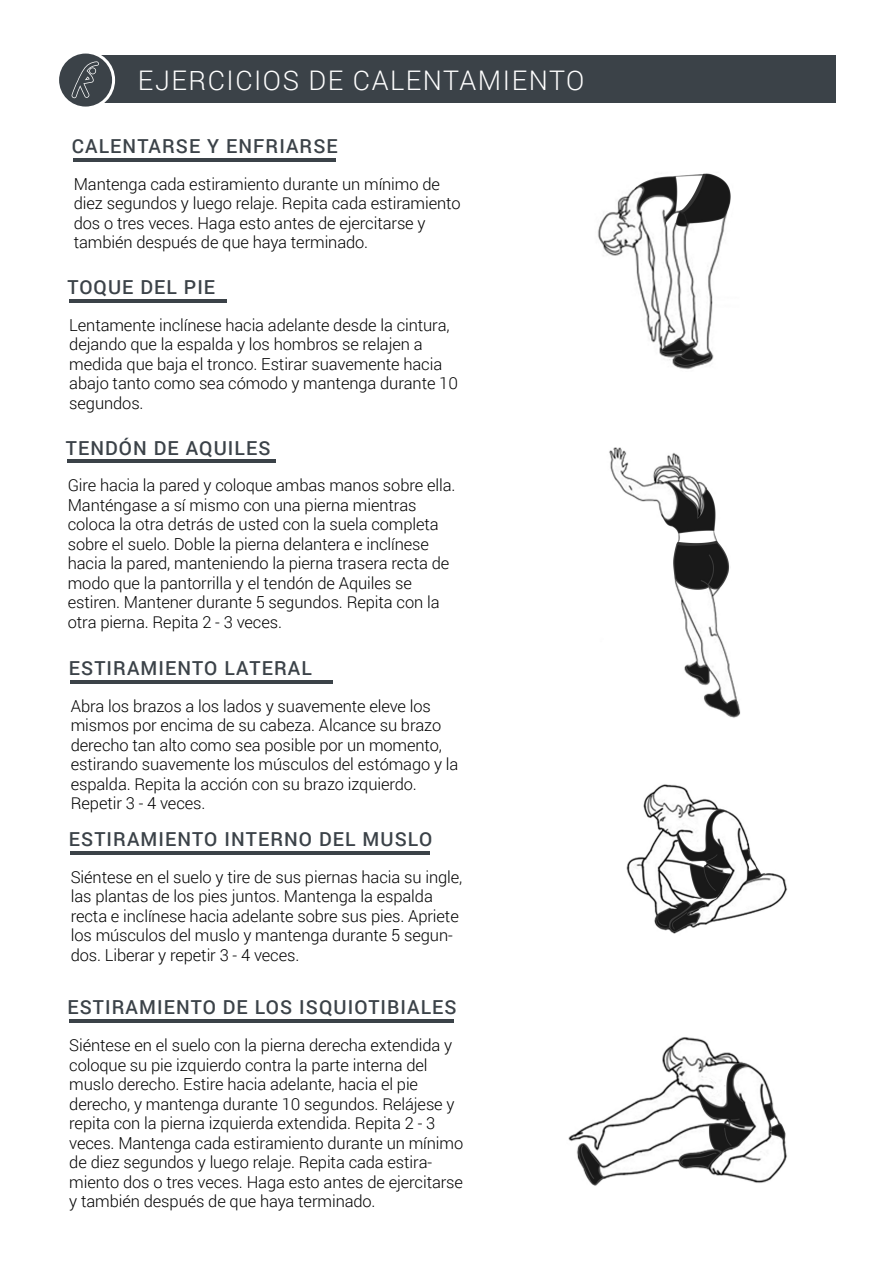
<style>
.page{position:relative;width:893px;height:1263px;background:#fff}
.page>*{position:absolute;margin:0;border:0;box-sizing:border-box;transform-origin:0 0}
.t1{font:300 27px "Roboto";letter-spacing:.055em;color:#fff}
.t2{font:500 19.35px "Roboto";letter-spacing:.055em;color:#3b4248}
.t3{font:300 16.5px/19.5px "Roboto";letter-spacing:-.005em;color:#000}
</style>
<div class="page">
<hr style="left:73px;top:158px;width:262px;height:3px;background:#3b4248">
<hr style="left:69px;top:299px;width:158px;height:3px;background:#3b4248">
<hr style="left:67px;top:460px;width:209px;height:3px;background:#3b4248">
<hr style="left:70px;top:680px;width:263px;height:3px;background:#3b4248">
<hr style="left:70px;top:851px;width:360px;height:3px;background:#3b4248">
<hr style="left:69px;top:1019px;width:384px;height:3px;background:#3b4248">
<div style="left:83px;top:56px;width:752px;height:47px;background:#3b4248"></div>
<svg style="left:58px;top:52px;width:56px;height:56px"></svg>
<div style="left:56px;top:51px;width:59px;height:59px;border:3px solid #fff;border-radius:50%"></div>
<svg style="left:72px;top:62px;width:27px;height:36px"></svg>
<img style="left:568px;top:1037px;width:219px;height:149px">
<img style="left:597px;top:173px;width:134px;height:196px">
<img style="left:609px;top:447px;width:132px;height:271px">
<img style="left:626px;top:784px;width:162px;height:150px">
<h1 class="t1" style="left:138px;top:61px;width:448px">EJERCICIOS DE CALENTAMIENTO</h1>
<p class="t2" style="left:72px;top:132px;width:267px">CALENTARSE Y ENFRIARSE</p>
<p class="t3" style="left:74px;top:174px;width:388px">Mantenga cada estiramiento durante un mínimo de diez segundos y luego relaje. Repita cada estiramiento dos o tres veces. Haga esto antes de ejercitarse y también después de que haya terminado.</p>
<p class="t2" style="left:67px;top:273px;width:149px">TOQUE DEL PIE</p>
<p class="t3" style="left:69px;top:315px;width:390px">Lentamente inclínese hacia adelante desde la cintura, dejando que la espalda y los hombros se relajen a medida que baja el tronco. Estirar suavemente hacia abajo tanto como sea cómodo y mantenga durante 10 segundos.</p>
<p class="t2" style="left:66px;top:434px;width:206px">TENDÓN DE AQUILES</p>
<p class="t3" style="left:68px;top:475px;width:389px">Gire hacia la pared y coloque ambas manos sobre ella.<br>Manténgase a sí mismo con una pierna mientras coloca la otra detrás de usted con la suela completa sobre el suelo. Doble la pierna delantera e inclínese hacia la pared, manteniendo la pierna trasera recta de modo que la pantorrilla y el tendón de Aquiles se estiren. Mantener durante 5 segundos. Repita con la otra pierna. Repita 2 - 3 veces.</p>
<p class="t2" style="left:69px;top:654px;width:244px">ESTIRAMIENTO LATERAL</p>
<p class="t3" style="left:71px;top:696px;width:389px">Abra los brazos a los lados y suavemente eleve los mismos por encima de su cabeza. Alcance su brazo derecho tan alto como sea posible por un momento, estirando suavemente los músculos del estómago y la espalda. Repita la acción con su brazo izquierdo.<br>Repetir 3 - 4 veces.</p>
<p class="t2" style="left:69px;top:826px;width:365px">ESTIRAMIENTO INTERNO DEL MUSLO</p>
<p class="t3" style="left:71px;top:867px;width:393px">Siéntese en el suelo y tire de sus piernas hacia su ingle, las plantas de los pies juntos. Mantenga la espalda recta e inclínese hacia adelante sobre sus pies. Apriete los músculos del muslo y mantenga durante 5 segun&shy;dos. Liberar y repetir 3 - 4 veces.</p>
<p class="t2" style="left:67px;top:994px;width:391px">ESTIRAMIENTO DE LOS ISQUIOTIBIALES</p>
<p class="t3" style="left:69px;top:1035px;width:395px">Siéntese en el suelo con la pierna derecha extendida y coloque su pie izquierdo contra la parte interna del muslo derecho. Estire hacia adelante, hacia el pie derecho, y mantenga durante 10 segundos. Relájese y repita con la pierna izquierda extendida. Repita 2 - 3 veces. Mantenga cada estiramiento durante un mínimo de diez segundos y luego relaje. Repita cada estira&shy;miento dos o tres veces. Haga esto antes de ejercitarse y también después de que haya terminado.</p>
</div>
